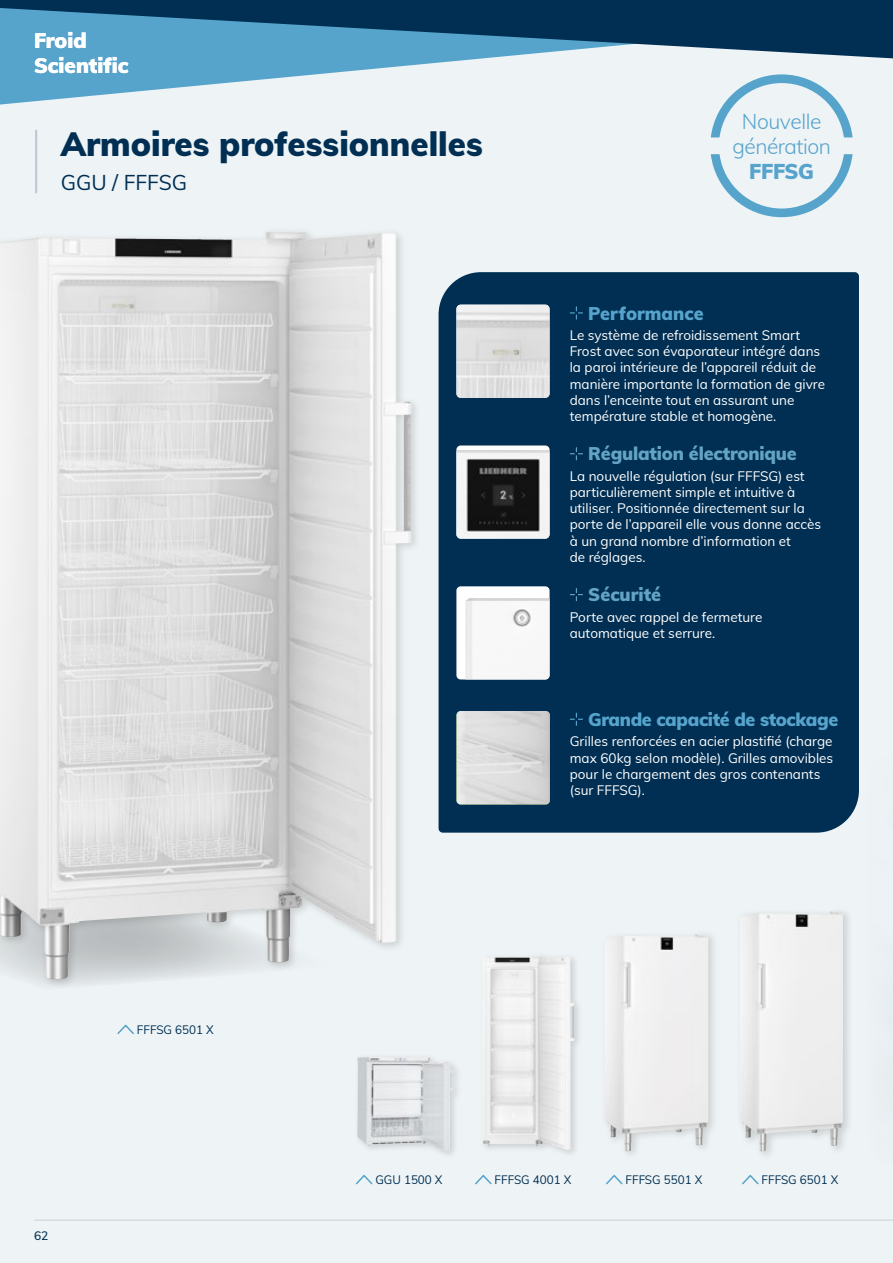
<style>
.page{position:relative;width:893px;height:1263px;background:#eef3f5}
.page>*{position:absolute;margin:0;border:0;box-sizing:border-box;transform-origin:0 0}
.t1{font:900 33px "Muli";color:#002f53}
.t2{font:300 21px/25.2px "Muli";letter-spacing:-.02em;color:#56a4cc;text-align:center}
.t3{font:21px "Muli";color:#002f53}
.t4{font:900 21px "Muli";letter-spacing:-.02em;color:#56a4cc}
.t5{font:900 20.7px/24.9px "Muli";color:#fff}
.t6{font:900 18px "Muli";letter-spacing:-.01em;color:#63a4c4}
.t7{font:900 18px "Muli";letter-spacing:-.02em;color:#56a4cc}
.t8{font:900 18px "Muli";color:#56a4cc}
.t9{font:13.5px/16.2px "Muli";color:#fff}
.t10{font:12px "Muli";color:#002f53}
.t11{font:500 12px "Muli";color:#002f53}
</style>
<div class="page">
<hr style="left:34px;top:1220px;width:859px;height:1px;background:#cfd0d0">
<svg style="left:0;top:0;width:893px;height:105px"></svg>
<hr style="left:35px;top:130px;width:2px;height:63px;background:#c4c7d5">
<svg style="left:117px;top:1024px;width:17px;height:10px"></svg>
<svg style="left:356px;top:1175px;width:17px;height:10px"></svg>
<svg style="left:475px;top:1175px;width:17px;height:10px"></svg>
<svg style="left:606px;top:1175px;width:17px;height:10px"></svg>
<div style="left:0;top:227px;width:421px;height:761px;background:#000;opacity:.15"></div>
<img style="left:0;top:231px;width:287px;height:748px">
<div style="left:600px;top:929px;width:118px;height:231px;background:#000;opacity:.15"></div>
<img style="left:604px;top:934px;width:95px;height:217px">
<div style="left:479px;top:951px;width:103px;height:206px;background:#000;opacity:.15"></div>
<img style="left:483px;top:955px;width:91px;height:195px">
<img style="left:357px;top:1057px;width:97px;height:94px">
<div style="left:439px;top:272px;width:420px;height:561px;background:#002f53"></div>
<svg style="left:570px;top:448px;width:12px;height:12px"></svg>
<div style="left:456px;top:445px;width:94px;height:94px;background:#fff;border-radius:4px"></div>
<img style="left:456px;top:450px;width:94px;height:89px">
<svg style="left:570px;top:307px;width:12px;height:12px"></svg>
<img style="left:456px;top:305px;width:94px;height:93px">
<svg style="left:570px;top:588px;width:12px;height:13px"></svg>
<div style="left:456px;top:586px;width:94px;height:93px;background:#fff;border-radius:4px"></div>
<img style="left:465px;top:598px;width:85px;height:81px">
<svg style="left:570px;top:713px;width:12px;height:12px"></svg>
<img style="left:456px;top:711px;width:94px;height:93px">
<svg style="left:742px;top:1175px;width:17px;height:10px"></svg>
<div style="left:735px;top:906px;width:118px;height:254px;background:#000;opacity:.15"></div>
<img style="left:739px;top:911px;width:95px;height:240px">
<svg style="left:711px;top:74px;width:142px;height:63px"></svg>
<svg style="left:711px;top:154px;width:142px;height:63px"></svg>
<h3 class="t5" style="left:34px;top:27px;width:96px">Froid<br>Scientific</h3>
<h1 class="t1" style="left:61px;top:120px;width:424px">Armoires professionnelles</h1>
<h2 class="t3" style="left:61px;top:167px;width:128px">GGU / FFFSG</h2>
<h2 class="t2" style="left:732px;top:108px;width:100px">Nouvelle génération</h2>
<h2 class="t4" style="left:749px;top:156px;width:66px">FFFSG</h2>
<h3 class="t8" style="left:588px;top:300px;width:117px">Performance</h3>
<p class="t9" style="left:570px;top:326px;width:257px">Le système de refroidissement Smart Frost avec son évaporateur intégré dans la paroi intérieure de l’appareil réduit de manière importante la formation de givre dans l’enceinte tout en assurant une température stable et homogène.</p>
<h3 class="t6" style="left:588px;top:441px;width:210px">Régulation électronique</h3>
<p class="t9" style="left:570px;top:467px;width:253px">La nouvelle régulation (sur FFFSG) est particulièrement simple et intuitive à utiliser. Positionnée directement sur la porte de l’appareil elle vous donne accès à un grand nombre d’information et<br>de réglages.</p>
<h3 class="t6" style="left:588px;top:582px;width:74px">Sécurité</h3>
<p class="t9" style="left:570px;top:608px;width:194px">Porte avec rappel de fermeture automatique et serrure.</p>
<h3 class="t7" style="left:588px;top:706px;width:251px">Grande capacité de stockage</h3>
<p class="t9" style="left:570px;top:733px;width:265px">Grilles renforcées en acier plastifié (charge max 60kg selon modèle). Grilles amovibles pour le chargement des gros contenants (sur FFFSG).</p>
<p class="t10" style="left:137px;top:1021px;width:78px">FFFSG 6501 X</p>
<p class="t11" style="left:34px;top:1227px;width:16px">62</p>
<p class="t10" style="left:375px;top:1171px;width:69px">GGU 1500 X</p>
<p class="t10" style="left:495px;top:1171px;width:78px">FFFSG 4001 X</p>
<p class="t10" style="left:626px;top:1171px;width:78px">FFFSG 5501 X</p>
<p class="t10" style="left:762px;top:1171px;width:78px">FFFSG 6501 X</p>
</div>
